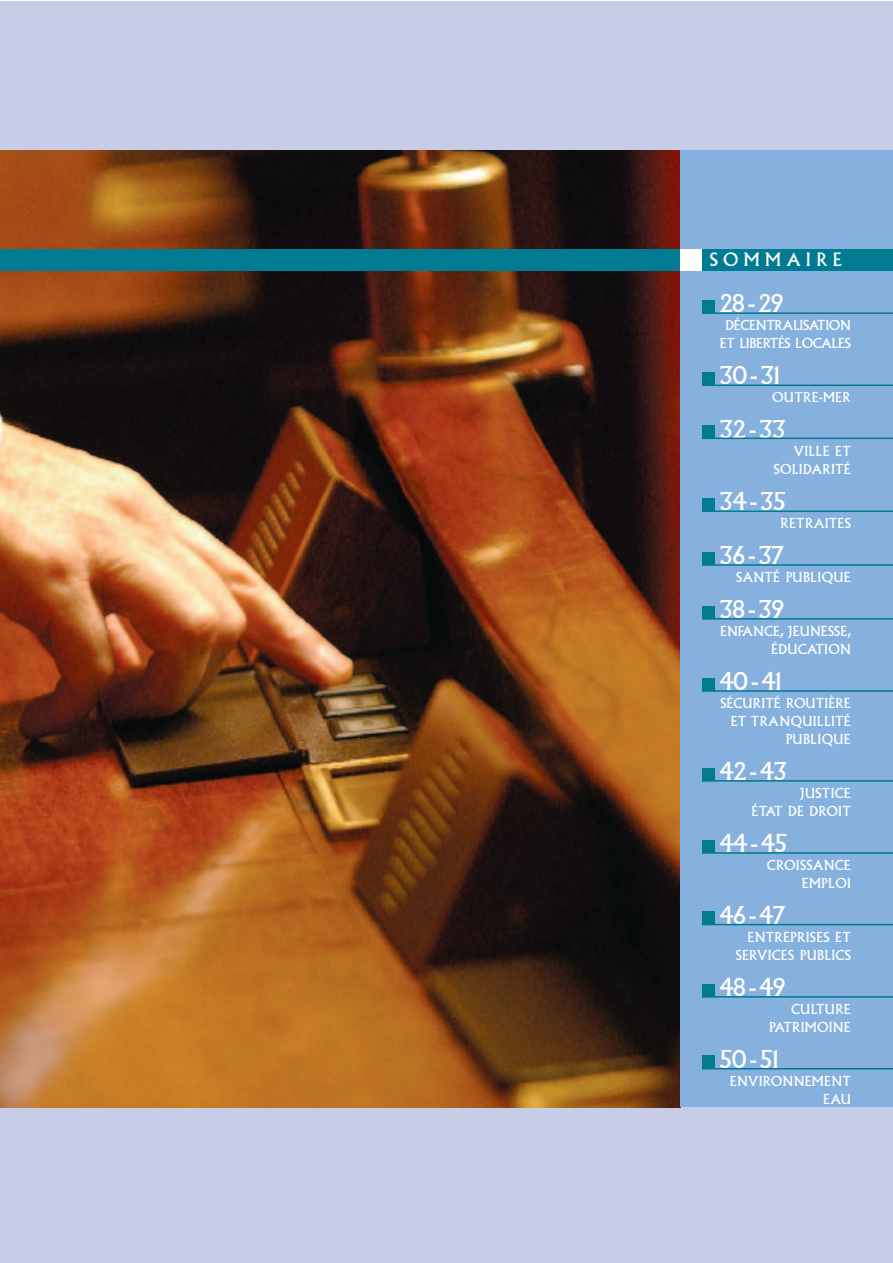
<style>
.page{position:relative;width:893px;height:1263px;background:#fff}
.page>*{position:absolute;margin:0;border:0;box-sizing:border-box;transform-origin:0 0}
.t1{font:24px "Albertus";color:#fff}
.t2{font:18px "Albertus";letter-spacing:.295em;color:#fff}
.t3{font:13.5px/18px "Albertus";letter-spacing:.025em;color:#fff;text-align:right}
.t4{font:13.5px/18px "Albertus";letter-spacing:-.02em;color:#fff;text-align:center}
</style>
<div class="page">
<div style="left:0;top:2px;width:892px;height:1261px;background:#c7cde7"></div>
<img style="left:0;top:150px;width:680px;height:957px">
<div style="left:680px;top:150px;width:212px;height:957px;background:#86b1de"></div>
<div style="left:0;top:249px;width:892px;height:21px;background:#007b91"></div>
<div style="left:680px;top:249px;width:22px;height:21px;background:#fff"></div>
<div style="left:702px;top:300px;width:12px;height:13px;background:#007b91"></div>
<hr style="left:702px;top:312px;width:190px;height:2px;background:#007b91">
<div style="left:702px;top:372px;width:12px;height:13px;background:#007b91"></div>
<hr style="left:702px;top:385px;width:190px;height:1px;background:#007b91">
<div style="left:702px;top:425px;width:12px;height:13px;background:#007b91"></div>
<hr style="left:702px;top:438px;width:190px;height:1px;background:#007b91">
<div style="left:702px;top:498px;width:12px;height:13px;background:#007b91"></div>
<hr style="left:702px;top:511px;width:190px;height:1px;background:#007b91">
<div style="left:702px;top:552px;width:12px;height:13px;background:#007b91"></div>
<hr style="left:702px;top:564px;width:190px;height:2px;background:#007b91">
<div style="left:702px;top:606px;width:12px;height:12px;background:#007b91"></div>
<hr style="left:702px;top:618px;width:190px;height:2px;background:#007b91">
<div style="left:702px;top:678px;width:12px;height:13px;background:#007b91"></div>
<hr style="left:702px;top:690px;width:190px;height:2px;background:#007b91">
<div style="left:702px;top:768px;width:12px;height:12px;background:#007b91"></div>
<hr style="left:702px;top:780px;width:190px;height:2px;background:#007b91">
<div style="left:702px;top:840px;width:12px;height:13px;background:#007b91"></div>
<hr style="left:702px;top:852px;width:190px;height:2px;background:#007b91">
<div style="left:702px;top:911px;width:12px;height:13px;background:#007b91"></div>
<hr style="left:702px;top:924px;width:190px;height:1px;background:#007b91">
<div style="left:702px;top:984px;width:12px;height:12px;background:#007b91"></div>
<hr style="left:702px;top:996px;width:190px;height:2px;background:#007b91">
<div style="left:702px;top:1056px;width:12px;height:12px;background:#007b91"></div>
<hr style="left:702px;top:1068px;width:190px;height:1px;background:#007b91">
<h2 class="t2" style="left:709px;top:252px;width:134px">SOMMAIRE</h2>
<h1 class="t1" style="left:719px;top:294px;width:65px">28-29</h1>
<p class="t4" style="left:720px;top:317px;width:132px">DÉCENTRALISATION<br>ET LIBERTÉS LOCALES</p>
<h1 class="t1" style="left:719px;top:366px;width:62px">30-31</h1>
<p class="t3" style="left:772px;top:389px;width:80px">OUTRE-MER</p>
<h1 class="t1" style="left:719px;top:420px;width:67px">32-33</h1>
<p class="t3" style="left:773px;top:443px;width:79px">VILLE ET<br>SOLIDARITÉ</p>
<h1 class="t1" style="left:719px;top:492px;width:67px">34-35</h1>
<p class="t3" style="left:780px;top:515px;width:72px">RETRAITES</p>
<h1 class="t1" style="left:719px;top:546px;width:66px">36-37</h1>
<p class="t3" style="left:736px;top:569px;width:116px">SANTÉ PUBLIQUE</p>
<h1 class="t1" style="left:719px;top:600px;width:65px">38-39</h1>
<p class="t3" style="left:720px;top:623px;width:132px">ENFANCE, JEUNESSE,<br>ÉDUCATION</p>
<h1 class="t1" style="left:719px;top:672px;width:63px">40-41</h1>
<p class="t3" style="left:720px;top:695px;width:132px">SÉCURITÉ ROUTIÈRE<br>ET TRANQUILLITÉ<br>PUBLIQUE</p>
<h1 class="t1" style="left:719px;top:762px;width:69px">42-43</h1>
<p class="t3" style="left:751px;top:785px;width:101px">JUSTICE<br>ÉTAT DE DROIT</p>
<h1 class="t1" style="left:719px;top:834px;width:69px">44-45</h1>
<p class="t3" style="left:766px;top:857px;width:85px">CROISSANCE<br>EMPLOI</p>
<h1 class="t1" style="left:719px;top:906px;width:67px">46-47</h1>
<p class="t3" style="left:735px;top:929px;width:117px">ENTREPRISES ET<br>SERVICES PUBLICS</p>
<h1 class="t1" style="left:719px;top:978px;width:67px">48-49</h1>
<p class="t3" style="left:769px;top:1001px;width:83px">CULTURE<br>PATRIMOINE</p>
<h1 class="t1" style="left:719px;top:1050px;width:60px">50-51</h1>
<p class="t3" style="left:730px;top:1073px;width:122px">ENVIRONNEMENT<br>EAU</p>
</div>
